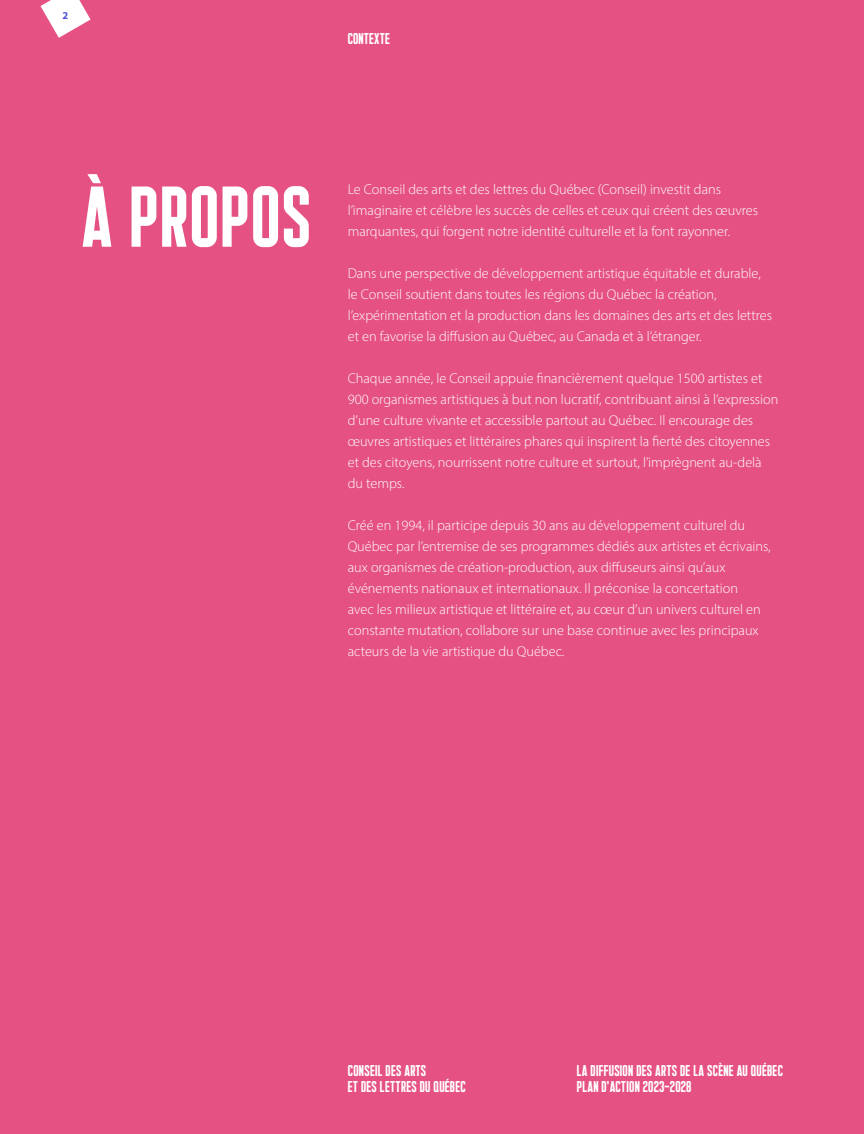
<style>
.page{position:relative;width:864px;height:1134px;background:#e55183}
.page>*{position:absolute;margin:0;border:0;box-sizing:border-box;transform-origin:0 0}
.Titre{font:82.5px "Kane Display";letter-spacing:.02em;color:#fff}
.Navigation__Bottom{font:15px "Kane Display";letter-spacing:.02em;color:#fff}
.Navigation__Top{font:15px "Kane Display";letter-spacing:.01em;color:#fff}
.Courant{font:300 14.25px/21px "Myriad Pro";color:#fff}
.Pagination{font:700 10.5px "Myriad Pro";color:#4e57d3}
</style>
<div class="page">
<svg style="left:40px;top:0;width:51px;height:38px"></svg>
<p class="Pagination" style="left:63px;top:8px;width:7px">2</p>
<p class="Navigation__Top" style="left:348px;top:29px;width:44px">CONTEXTE</p>
<p class="Titre" style="left:81px;top:164px;width:231px">À PROPOS</p>
<p class="Courant" style="left:348px;top:179px;width:412px">Le Conseil des arts et des lettres du Québec (Conseil) investit dans l’imaginaire et célèbre les succès de celles et ceux qui créent des œuvres marquantes, qui forgent notre identité culturelle et la font rayonner.</p>
<p class="Courant" style="left:348px;top:263px;width:426px">Dans une perspective de développement artistique équitable et durable, le Conseil soutient dans toutes les régions du Québec la création, l’expérimentation et la production dans les domaines des arts et des lettres et en favorise la diffusion au Québec, au Canada et à l’étranger.</p>
<p class="Courant" style="left:348px;top:368px;width:432px">Chaque année, le Conseil appuie financièrement quelque 1500 artistes et 900 organismes artistiques à but non lucratif, contribuant ainsi à l’expression d’une culture vivante et accessible partout au Québec. Il encourage des œuvres artistiques et littéraires phares qui inspirent la fierté des citoyennes et des citoyens, nourrissent notre culture et surtout, l’imprègnent au-delà du temps.</p>
<p class="Courant" style="left:348px;top:515px;width:425px">Créé en 1994, il participe depuis 30 ans au développement culturel du Québec par l’entremise de ses programmes dédiés aux artistes et écrivains, aux organismes de création-production, aux diffuseurs ainsi qu’aux événements nationaux et internationaux. Il préconise la concertation<br>avec les milieux artistique et littéraire et, au cœur d’un univers culturel en constante mutation, collabore sur une base continue avec les principaux acteurs de la vie artistique du Québec.</p>
<p class="Navigation__Bottom" style="left:348px;top:1061px;width:80px">CONSEIL DES ARTS</p>
<p class="Navigation__Bottom" style="left:348px;top:1077px;width:119px">ET DES LETTRES DU QUÉBEC</p>
<p class="Navigation__Bottom" style="left:577px;top:1061px;width:208px">LA DIFFUSION DES ARTS DE LA SCÈNE AU QUÉBEC</p>
<p class="Navigation__Bottom" style="left:577px;top:1077px;width:116px">PLAN DˇACTION 2023–2028</p>
</div>
